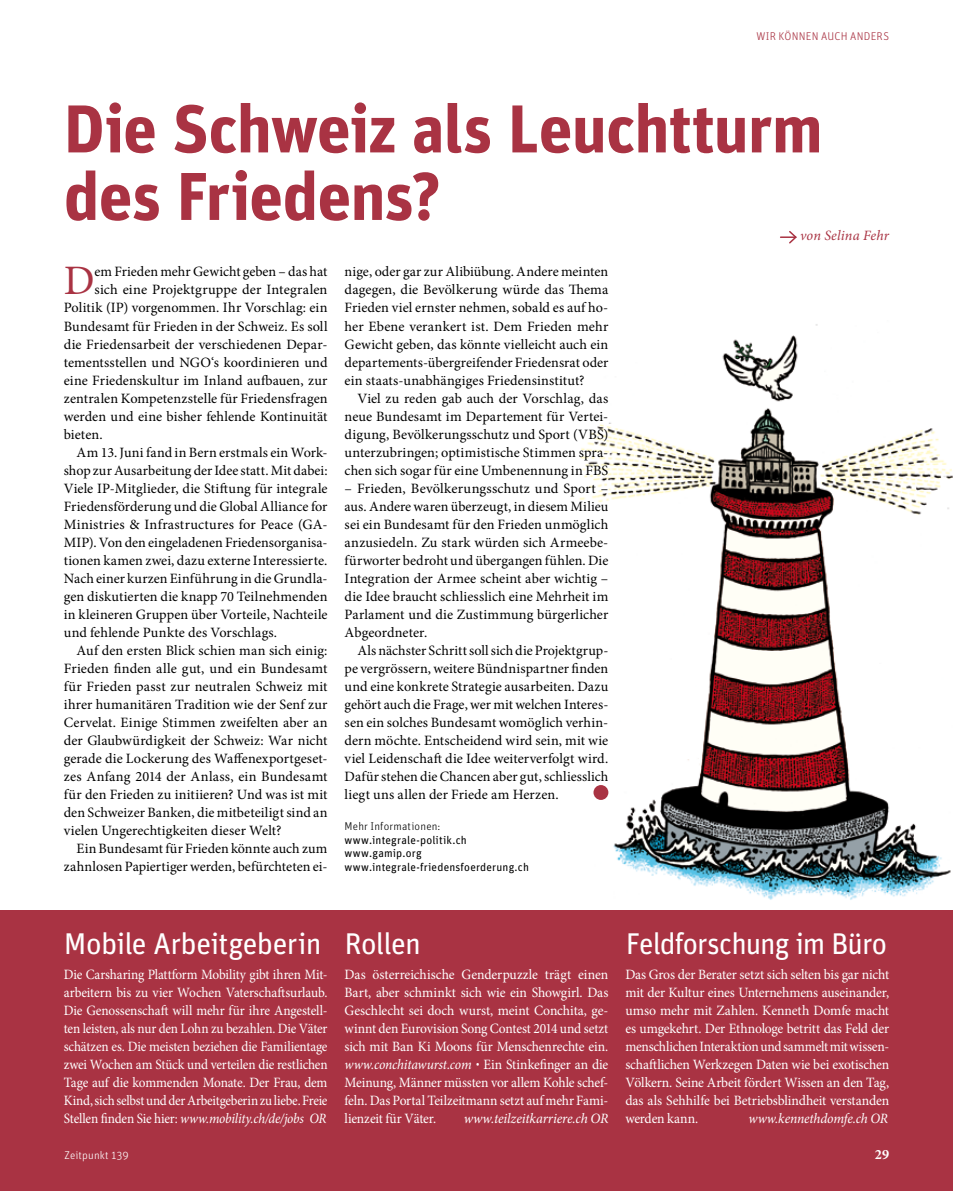
<style>
.page{position:relative;width:953px;height:1191px;background:#fff}
.page>*{position:absolute;margin:0;border:0;box-sizing:border-box;transform-origin:0 0}
.t1{font:700 67.5px/67.5px "Unit OT";letter-spacing:-.015em;color:#a93343}
.t2{font:42px "Minion Pro";color:#a93343}
.t3{font:30px "Unit OT";letter-spacing:-.025em;color:#fff}
.t4{font:14.25px/18px "Minion Pro";letter-spacing:.005em;color:#000;text-align:justify}
.t5{font:14.25px/18px "Minion Pro";letter-spacing:-.015em;color:#fff;text-align:justify;scale:.96 1}
.t6{font:14.25px/18px "Minion Pro";letter-spacing:-.015em;color:#fff;text-align:justify;scale:.93 1}
.t7{font:italic 14.25px "Minion Pro";letter-spacing:-.01em;color:#fff}
.t8{font:italic 14.25px "Minion Pro";letter-spacing:-.01em;color:#fff;scale:.96 1}
.t9{font:italic 14.25px "Minion Pro";letter-spacing:.01em;color:#a93343}
.t10{font:700 14.25px "Minion Pro";color:#fff}
.t11{font:11.25px/13.5px "Unit OT";letter-spacing:.015em;color:#000}
.t12{font:300 11.25px "Unit OT";color:#a93343}
.t13{font:300 11.25px "Unit OT";letter-spacing:.015em;color:#000}
.t14{font:300 11.25px "Unit OT";letter-spacing:.015em;color:#fff}
.s1{font-style:italic}
.s2{font-family:"Unit OT";font-weight:300}
</style>
<div class="page">
<img style="left:579px;top:324px;width:373px;height:576px">
<div style="left:0;top:910px;width:952px;height:281px;background:#a93343"></div>
<svg style="left:780px;top:231px;width:17px;height:13px"></svg>
<div style="left:593px;top:785px;width:15px;height:15px;background:#a93343;border-radius:50%"></div>
<p class="t12" style="left:756px;top:29px;width:43px">Wir können</p>
<p class="t12" style="left:821px;top:29px;width:8px">auch</p>
<p class="t12" style="left:850px;top:29px;width:8px">anders</p>
<h1 class="t1" style="left:64px;top:94px;width:760px">Die Schweiz als Leuchtturm des Friedens?</h1>
<h2 class="t2" style="left:64px;top:253px;width:32px">D</h2>
<p class="t4" style="left:95px;top:263px;width:234px">em Frieden mehr Gewicht geben – das hat</p>
<p class="t4" style="left:95px;top:281px;width:234px">sich eine Projektgruppe der Integralen</p>
<p class="t4" style="left:64px;top:299px;width:265px">Politik (IP) vorgenommen. Ihr Vorschlag: ein</p>
<p class="t4" style="left:64px;top:317px;width:265px">Bundesamt für Frieden in der Schweiz. Es soll</p>
<p class="t4" style="left:64px;top:335px;width:265px">die Friedensarbeit der verschiedenen Depar-</p>
<p class="t4" style="left:64px;top:353px;width:265px">tementsstellen und NGO‘s koordinieren und</p>
<p class="t4" style="left:64px;top:371px;width:265px">eine Friedenskultur im Inland aufbauen, zur</p>
<p class="t4" style="left:64px;top:389px;width:265px">zentralen Kompetenzstelle für Friedensfragen</p>
<p class="t4" style="left:64px;top:407px;width:265px">werden und eine bisher fehlende Kontinuität</p>
<p class="t4" style="left:64px;top:425px;width:40px">bieten.</p>
<p class="t4" style="left:77px;top:443px;width:252px">Am 13. Juni fand in Bern erstmals ein Work-</p>
<p class="t4" style="left:64px;top:461px;width:265px">shop zur Ausarbeitung der Idee statt. Mit dabei:</p>
<p class="t4" style="left:64px;top:479px;width:265px">Viele IP-Mitglieder, die Stiftung für integrale</p>
<p class="t4" style="left:64px;top:497px;width:265px">Friedensförderung und die Global Alliance for</p>
<p class="t4" style="left:64px;top:515px;width:265px">Ministries &amp; Infrastructures for Peace (GA-</p>
<p class="t4" style="left:64px;top:533px;width:265px">MIP). Von den eingeladenen Friedensorganisa-</p>
<p class="t4" style="left:64px;top:551px;width:265px">tionen kamen zwei, dazu externe Interessierte.</p>
<p class="t4" style="left:64px;top:569px;width:265px">Nach einer kurzen Einführung in die Grundla-</p>
<p class="t4" style="left:64px;top:587px;width:265px">gen diskutierten die knapp 70 Teilnehmenden</p>
<p class="t4" style="left:64px;top:605px;width:265px">in kleineren Gruppen über Vorteile, Nachteile</p>
<p class="t4" style="left:64px;top:623px;width:215px">und fehlende Punkte des Vorschlags.</p>
<p class="t4" style="left:77px;top:641px;width:252px">Auf den ersten Blick schien man sich einig:</p>
<p class="t4" style="left:64px;top:659px;width:265px">Frieden finden alle gut, und ein Bundesamt</p>
<p class="t4" style="left:64px;top:677px;width:265px">für Frieden passt zur neutralen Schweiz mit</p>
<p class="t4" style="left:64px;top:695px;width:265px">ihrer humanitären Tradition wie der Senf zur</p>
<p class="t4" style="left:64px;top:713px;width:265px">Cervelat. Einige Stimmen zweifelten aber an</p>
<p class="t4" style="left:64px;top:731px;width:265px">der Glaubwürdigkeit der Schweiz: War nicht</p>
<p class="t4" style="left:64px;top:749px;width:265px">gerade die Lockerung des Waffenexportgeset-</p>
<p class="t4" style="left:64px;top:767px;width:265px">zes Anfang 2014 der Anlass, ein Bundesamt</p>
<p class="t4" style="left:64px;top:785px;width:265px">für den Frieden zu initiieren? Und was ist mit</p>
<p class="t4" style="left:64px;top:803px;width:265px">den Schweizer Banken, die mitbeteiligt sind an</p>
<p class="t4" style="left:64px;top:821px;width:219px">vielen Ungerechtigkeiten dieser Welt?</p>
<p class="t4" style="left:77px;top:839px;width:252px">Ein Bundesamt für Frieden könnte auch zum</p>
<p class="t4" style="left:64px;top:857px;width:265px">zahnlosen Papiertiger werden, befürchteten ei-</p>
<p class="t4" style="left:344px;top:263px;width:265px">nige, oder gar zur Alibiübung. Andere meinten dagegen, die Bevölkerung würde das Thema Frieden viel ernster nehmen, sobald es auf ho&shy;her Ebene verankert ist. Dem Frieden mehr Gewicht geben, das könnte vielleicht auch ein departements-übergreifender Friedensrat oder ein staats-unabhängiges Friedensinstitut?</p>
<p class="t4" style="left:344px;top:389px;width:265px;text-indent:13px">Viel zu reden gab auch der Vorschlag, das neue Bundesamt im Departement für Vertei&shy;digung, Bevölkerungsschutz und Sport (VBS) unterzubringen; optimistische Stimmen spra&shy;chen sich sogar für eine Umbenennung in FBS</p>
<p class="t4" style="left:344px;top:479px;width:265px">– Frieden, Bevölkerungsschutz und Sport – aus. Andere waren überzeugt, in diesem Milieu sei ein Bundesamt für den Frieden unmöglich anzusiedeln. Zu stark würden sich Armeebe&shy;fürworter bedroht und übergangen fühlen. Die Integration der Armee scheint aber wichtig – die Idee braucht schliesslich eine Mehrheit im Parlament und die Zustimmung bürgerlicher Abgeordneter.</p>
<p class="t4" style="left:344px;top:641px;width:265px;text-indent:13px">Als nächster Schritt soll sich die Projektgrup&shy;pe vergrössern, weitere Bündnispartner finden und eine konkrete Strategie ausarbeiten. Dazu gehört auch die Frage, wer mit welchen Interes&shy;sen ein solches Bundesamt womöglich verhin&shy;dern möchte. Entscheidend wird sein, mit wie viel Leidenschaft die Idee weiterverfolgt wird.<br>Dafür stehen die Chancen aber gut, schliesslich liegt uns allen der Friede am Herzen.</p>
<p class="t13" style="left:344px;top:819px;width:97px">Mehr Informationen:</p>
<p class="t11" style="left:344px;top:833px;width:186px">www.integrale-politik.ch www.gamip.org www.integrale-friedensfoerderung.ch</p>
<p class="t9" style="left:800px;top:226px;width:90px">von Selina Fehr</p>
<h3 class="t3" style="left:64px;top:924px;width:359px">Mobile Arbeitgeberin Rollen</h3>
<h3 class="t3" style="left:626px;top:924px;width:262px">Feldforschung im Büro</h3>
<p class="t6" style="left:64px;top:965px;width:285px">Die Carsharing Plattform Mobility gibt ihren Mit&shy;arbeitern bis zu vier Wochen Vaterschaftsurlaub.<br>Die Genossenschaft will mehr für ihre Angestell&shy;ten leisten, als nur den Lohn zu bezahlen. Die Väter schätzen es. Die meisten beziehen die Familientage zwei Wochen am Stück und verteilen die restlichen Tage auf die kommenden Monate. Der Frau, dem Kind, sich selbst und der Arbeitgeberin zu liebe. Freie Stellen finden Sie hier: <span class="s1">www.mobility.ch/de/jobs OR</span></p>
<p class="t5" style="left:344px;top:965px;width:276px">Das österreichische Genderpuzzle trägt einen Bart, aber schminkt sich wie ein Showgirl. Das Geschlecht sei doch wurst, meint Conchita, ge&shy;winnt den Eurovision Song Contest 2014 und setzt sich mit Ban Ki Moons für Menschenrechte ein. <span class="s1">www.conchitawurst.com</span> <span class="s2">•</span> Ein Stinkefinger an die Meinung, Männer müssten vor allem Kohle schef&shy;feln. Das Portal Teilzeitmann setzt auf mehr Fami&shy;lienzeit für Väter.</p>
<p class="t5" style="left:625px;top:965px;width:276px">Das Gros der Berater setzt sich selten bis gar nicht mit der Kultur eines Unternehmens auseinander, umso mehr mit Zahlen. Kenneth Domfe macht es umgekehrt. Der Ethnologe betritt das Feld der menschlichen Interaktion und sammelt mit wissen&shy;schaftlichen Werkzegen Daten wie bei exotischen Völkern. Seine Arbeit fördert Wissen an den Tag, das als Sehhilfe bei Betriebsblindheit verstanden werden kann.</p>
<p class="t7" style="left:463px;top:1108px;width:146px">www.teilzeitkarriere.ch OR</p>
<p class="t8" style="left:748px;top:1108px;width:147px">www.kennethdomfe.ch OR</p>
<p class="t14" style="left:64px;top:1148px;width:66px">Zeitpunkt 139</p>
<p class="t10" style="left:874px;top:1144px;width:16px">29</p>
</div>
